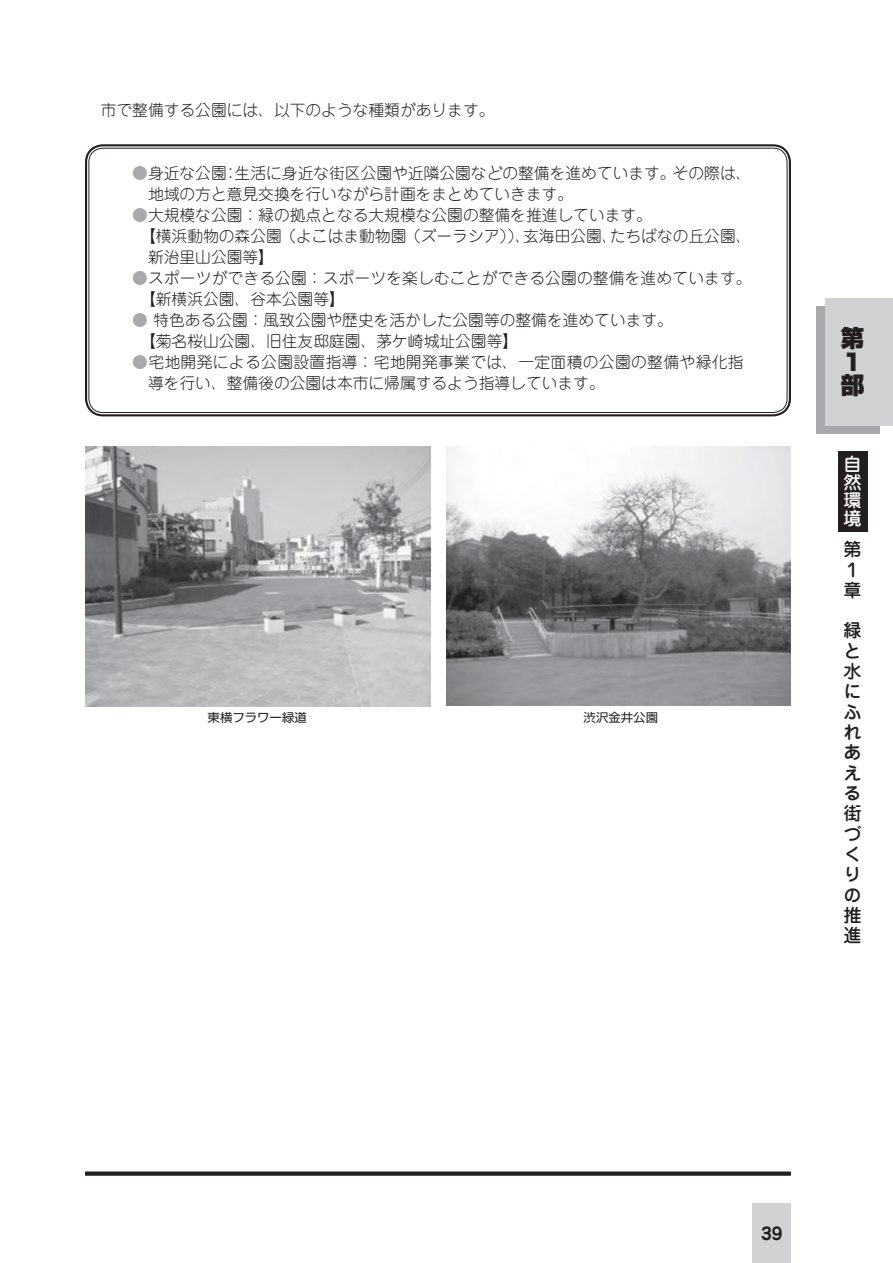
<style>
.page{position:relative;width:893px;height:1263px;background:#fff}
.page>*{position:absolute;margin:0;border:0;box-sizing:border-box;transform-origin:0 0}
.t1{font:23.4px/23.4px "Shin Go Pro Ultra 90 pv RKSJ V";color:#231f20}
.t2{font:18px/20.4px "Jun 34 Pro Medium 90 pv RKSJ V";color:#231f20}
.t3{font:18px/18px "Jun 34 Pro Medium 90 pv RKSJ V";color:#fff;text-align:justify}
.t4{font:16.95px "Jun 501 Pro Bold 90 pv RKSJ H";color:#231f20}
.t5{font:15.75px/21px "Jun 101 Pro Light 90 pv RKSJ H";color:#231f20}
.t6{font:15.75px/21px "Jun 101 Pro Light 90 pv RKSJ H";letter-spacing:.025em;color:#231f20}
.t7{font:12px "Shin Go Pro Regular 90 pv RKSJ H";color:#231f20}
.s1{color:#a7a9ac}
</style>
<div class="page">
<svg style="left:85px;top:1172px;width:706px;height:4px;background:#302c2d"></svg>
<div style="left:816px;top:306px;width:64px;height:128px;background:#a7a9ac"></div>
<div style="left:825px;top:298px;width:68px;height:127px;background:#d1d2d4"></div>
<div style="left:753px;top:1203px;width:38px;height:60px;background:#d1d2d4"></div>
<div style="left:838px;top:451px;width:29px;height:81px;background:#231f20"></div>
<div style="left:85px;top:144px;width:706px;height:272px;border:2px solid #231f20;border-radius:17px"></div>
<div style="left:89px;top:148px;width:698px;height:265px;border:1px solid #231f20;border-radius:14px"></div>
<img style="left:85px;top:447px;width:345px;height:259px">
<img style="left:446px;top:447px;width:345px;height:259px">
<p class="t5" style="left:85px;top:102px;width:411px">　市で整備する公園には、以下のような種類があります。</p>
<p class="t5" style="left:148px;top:165px;width:605px;text-indent:-16px"><span class="s1">●</span>身近な公園：生活に身近な街区公園や近隣公園などの整備を進めています。その際は、地域の方と意見交換を行いながら計画をまとめていきます。</p>
<p class="t5" style="left:132px;top:207px;width:521px"><span class="s1">●</span>大規模な公園：緑の拠点となる大規模な公園の整備を推進しています。</p>
<p class="t5" style="left:140px;top:228px;width:613px">【横浜動物の森公園（よこはま動物園（ズーラシア））、玄海田公園、たちばなの丘公園、</p>
<p class="t5" style="left:148px;top:249px;width:127px">新治里山公園等】</p>
<p class="t5" style="left:140px;top:270px;width:613px;text-indent:-8px"><span class="s1">●</span>スポーツができる公園：スポーツを楽しむことができる公園の整備を進めています。【新横浜公園、谷本公園等】</p>
<p class="t5" style="left:140px;top:312px;width:534px;text-indent:-8px"><span class="s1">●</span> 特色ある公園：風致公園や歴史を活かした公園等の整備を進めています。【菊名桜山公園、旧住友邸庭園、茅ケ崎城址公園等】</p>
<p class="t6" style="left:148px;top:354px;width:597px;text-indent:-16px"><span class="s1">●</span>宅地開発による公園設置指導：宅地開発事業では、一定面積の公園の整備や緑化指導を行い、整備後の公園は本市に帰属するよう指導しています。</p>
<p class="t7" style="left:208px;top:713px;width:101px">東横フラワー緑道</p>
<p class="t7" style="left:584px;top:713px;width:76px">渋沢金井公園</p>
<p class="t1" style="left:841px;top:330px;width:25px">第<br>１部</p>
<p class="t3" style="left:843px;top:458px;width:19px">自然環境</p>
<p class="t2" style="left:843px;top:541px;width:19px">第<br>１章</p>
<p class="t2" style="left:843px;top:623px;width:19px">緑と水にふれあえる街づくりの推進</p>
<p class="t4" style="left:761px;top:1227px;width:23px">39</p>
</div>
